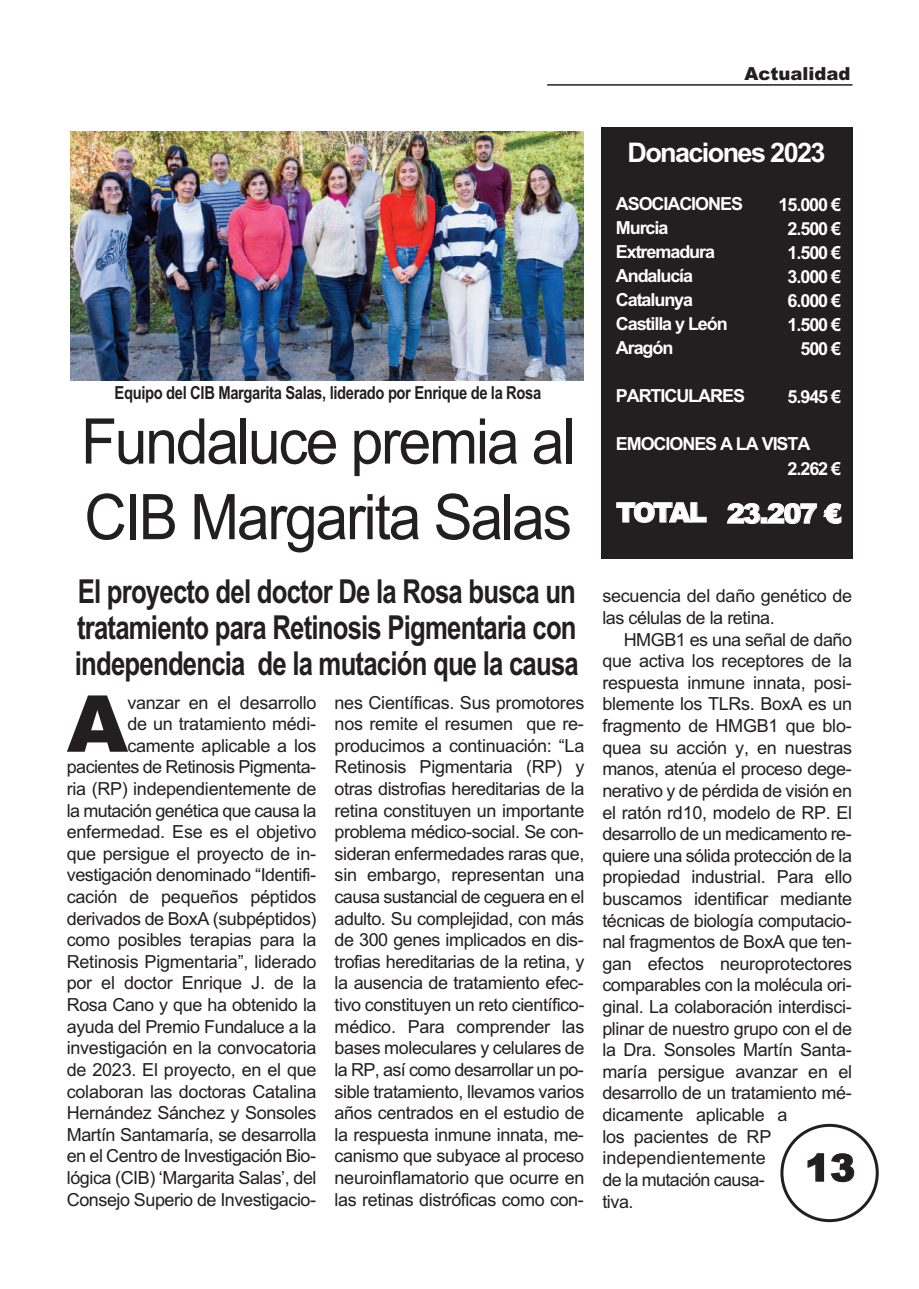
<style>
.page{position:relative;width:919px;height:1289px;background:#fff}
.page>*{position:absolute;margin:0;border:0;box-sizing:border-box;transform-origin:0 0}
.t1{font:900 78.6px "Arial";color:#231f20}
.t2{font:63px/75.6px "Arial";letter-spacing:-.035em;color:#231f20;scale:.93 1}
.t3{font:900 37.5px "Arial";color:#231f20}
.t4{font:700 33px/36px "Arial Narrow";letter-spacing:-.025em;color:#231f20;text-align:justify;scale:.95 1}
.t5{font:700 27px "Arial";letter-spacing:-.06em;color:#fff}
.t6{font:900 27px "Arial";letter-spacing:-.07em;color:#fff}
.t7{font:18px/21.6px "Arial";letter-spacing:-.015em;color:#231f20}
.t8{font:700 18px/24px "Arial";letter-spacing:-.06em;color:#fff}
.t9{font:700 18px "Arial Narrow";letter-spacing:-.02em;color:#231f20}
.t10{font:900 18px "Arial";color:#231f20}
</style>
<div class="page">
<div style="left:600px;top:128px;width:252px;height:431px;background:#231f20"></div>
<svg style="left:780px;top:1123px;width:98px;height:99px"></svg>
<img style="left:70px;top:131px;width:513px;height:250px">
<hr style="left:547px;top:84px;width:305px;height:2px;background:#231f20">
<p class="t10" style="left:744px;top:63px;width:108px">Actualidad</p>
<p class="t9" style="left:115px;top:382px;width:428px">Equipo del CIB Margarita Salas, liderado por Enrique de la Rosa</p>
<h2 class="t2" style="left:81px;top:404px;width:533px">Fundaluce premia al<br>CIB Margarita Salas</h2>
<h3 class="t4" style="left:75px;top:573px;width:532px">El proyecto del doctor De la Rosa busca un tratamiento para Retinosis Pigmentaria con independencia de la mutación que la causa</h3>
<p class="t7" style="left:67px;top:691px;width:251px;text-align:right">vanzar en el desarrollo<br>de un tratamiento médi&shy;camente aplicable a los pacientes de Retinosis Pigmenta&shy;ria (RP) independientemente de la mutación genética que causa la enfermedad. Ese es el objetivo que persigue el proyecto de in&shy;vestigación denominado “Identifi&shy;cación de pequeños péptidos derivados de BoxA (subpéptidos) como posibles terapias para la<br>Retinosis Pigmentaria”, liderado por el doctor Enrique J. de la<br>Rosa Cano y que ha obtenido la ayuda del Premio Fundaluce a la investigación en la convocatoria de 2023. El proyecto, en el que colaboran las doctoras Catalina<br>Hernández Sánchez y Sonsoles<br>Martín Santamaría, se desarrolla en el Centro de Investigación Bio&shy;lógica (CIB) ‘Margarita Salas’, del<br>Consejo Superio de Investigacio-</p>
<p class="t7" style="left:334px;top:691px;width:251px;text-align:justify">nes Científicas. Sus promotores nos remite el resumen que re&shy;producimos a continuación: “La Retinosis Pigmentaria (RP) y otras distrofias hereditarias de la retina constituyen un importante problema médico-social. Se con&shy;sideran enfermedades raras que, sin embargo, representan una causa sustancial de ceguera en el adulto. Su complejidad, con más de 300 genes implicados en dis&shy;trofias hereditarias de la retina, y la ausencia de tratamiento efec&shy;tivo constituyen un reto científico&shy;médico. Para comprender las bases moleculares y celulares de la RP, así como desarrollar un po&shy;sible tratamiento, llevamos varios años centrados en el estudio de la respuesta inmune innata, me&shy;canismo que subyace al proceso neuroinflamatorio que ocurre en las retinas distróficas como con-</p>
<h1 class="t1" style="left:67px;top:678px;width:63px">A</h1>
<h3 class="t5" style="left:627px;top:137px;width:199px">Donaciones 2023</h3>
<p class="t8" style="left:615px;top:192px;width:129px">ASOCIACIONES<br>Murcia<br>Extremadura<br>Andalucía<br>Catalunya<br>Castilla y León<br>Aragón</p>
<p class="t8" style="left:615px;top:384px;width:131px">PARTICULARES</p>
<p class="t8" style="left:615px;top:432px;width:196px">EMOCIONES A LA VISTA</p>
<p class="t8" style="left:778px;top:193px;width:64px;text-align:right">15.000 €<br>2.500 €<br>1.500 €<br>3.000 €<br>6.000 €<br>1.500 €<br>500 €</p>
<p class="t8" style="left:787px;top:385px;width:55px">5.945 €</p>
<h3 class="t6" style="left:616px;top:497px;width:92px">TOTAL</h3>
<p class="t8" style="left:787px;top:457px;width:55px">2.262 €</p>
<h3 class="t6" style="left:726px;top:498px;width:116px">23.207 €</h3>
<p class="t7" style="left:602px;top:585px;width:251px">secuencia del daño genético de las células de la retina.</p>
<p class="t7" style="left:602px;top:628px;width:251px;text-indent:21px">HMGB1 es una señal de daño que activa los receptores de la respuesta inmune innata, posi&shy;blemente los TLRs. BoxA es un fragmento de HMGB1 que blo&shy;quea su acción y, en nuestras manos, atenúa el proceso dege&shy;nerativo y de pérdida de visión en el ratón rd10, modelo de RP. El desarrollo de un medicamento re&shy;quiere una sólida protección de la propiedad industrial. Para ello buscamos identificar mediante técnicas de biología computacio&shy;nal fragmentos de BoxA que ten&shy;gan efectos neuroprotectores comparables con la molécula ori&shy;ginal. La colaboración interdisci&shy;plinar de nuestro grupo con el de la Dra. Sonsoles Martín Santa&shy;maría persigue avanzar en el desarrollo de un tratamiento mé&shy;dicamente aplicable a<br>los pacientes de RP independientemente<br>de la mutación causa-<br>tiva.</p>
<h3 class="t3" style="left:805px;top:1146px;width:52px">13</h3>
</div>
